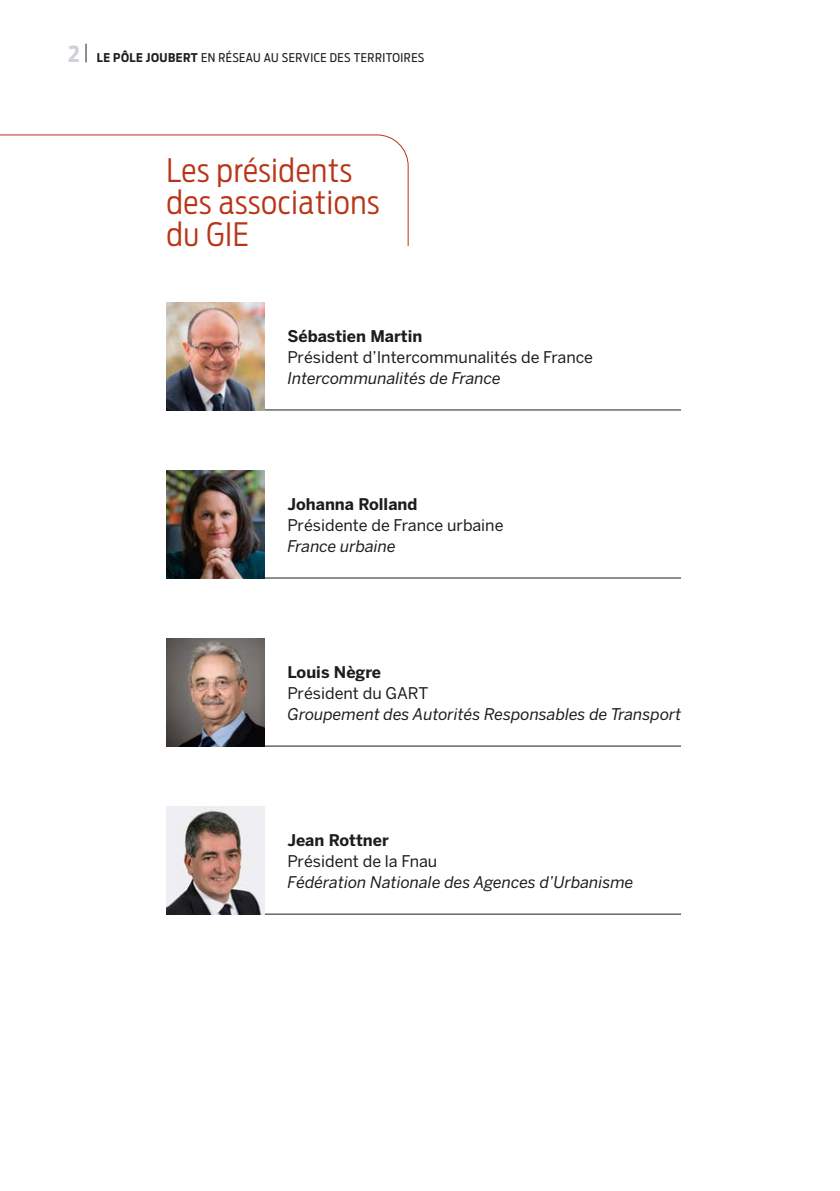
<style>
.page{position:relative;width:840px;height:1191px;background:#fff}
.page>*{position:absolute;margin:0;border:0;box-sizing:border-box;transform-origin:0 0}
.t1{font:300 32px/32px "Antenna Cond";letter-spacing:.02em;color:#b83518}
.t2{font:italic 16px "Benton Sans";color:#1d1d1b}
.t3{font:16px "Benton Sans";color:#1d1d1b}
.t4{font:700 16px "Benton Sans";color:#1d1d1b}
.t5{font:12px "Antenna Cond";letter-spacing:.04em;color:#1d1d1b}
.s1{font-weight:700;font-size:22px;color:#d0d0d6}
.s2{font-weight:700}
</style>
<div class="page">
<svg style="left:86px;top:44px;width:1px;height:18px"></svg>
<svg style="left:0;top:134px;width:409px;height:112px"></svg>
<hr style="left:166px;top:409px;width:514px;height:1px;background:#1d1d1b">
<hr style="left:166px;top:577px;width:514px;height:1px;background:#1d1d1b">
<hr style="left:166px;top:745px;width:514px;height:1px;background:#1d1d1b">
<hr style="left:166px;top:913px;width:514px;height:1px;background:#1d1d1b">
<img style="left:166px;top:638px;width:99px;height:108px">
<img style="left:166px;top:470px;width:99px;height:108px">
<img style="left:166px;top:806px;width:99px;height:108px">
<img style="left:166px;top:302px;width:99px;height:108px">
<p class="t5" style="left:68px;top:51px;width:357px"><span class="s1">2</span> <span class="s2">LE PÔLE JOUBERT</span> EN RÉSEAU AU SERVICE DES TERRITOIRES</p>
<h1 class="t1" style="left:166px;top:154px;width:214px">Les présidents des associations du GIE</h1>
<p class="t4" style="left:287px;top:326px;width:136px">Sébastien Martin</p>
<p class="t3" style="left:287px;top:348px;width:307px">Président d’Intercommunalités de France</p>
<p class="t2" style="left:287px;top:369px;width:215px">Intercommunalités de France</p>
<p class="t4" style="left:287px;top:494px;width:131px">Johanna Rolland</p>
<p class="t3" style="left:287px;top:516px;width:217px">Présidente de France urbaine</p>
<p class="t2" style="left:287px;top:537px;width:110px">France urbaine</p>
<p class="t4" style="left:287px;top:662px;width:95px">Louis Nègre</p>
<p class="t3" style="left:287px;top:684px;width:142px">Président du GART</p>
<p class="t2" style="left:287px;top:705px;width:395px">Groupement des Autorités Responsables de Transport</p>
<p class="t4" style="left:287px;top:830px;width:103px">Jean Rottner</p>
<p class="t3" style="left:287px;top:852px;width:151px">Président de la Fnau</p>
<p class="t2" style="left:287px;top:873px;width:347px">Fédération Nationale des Agences d’Urbanisme</p>
</div>
